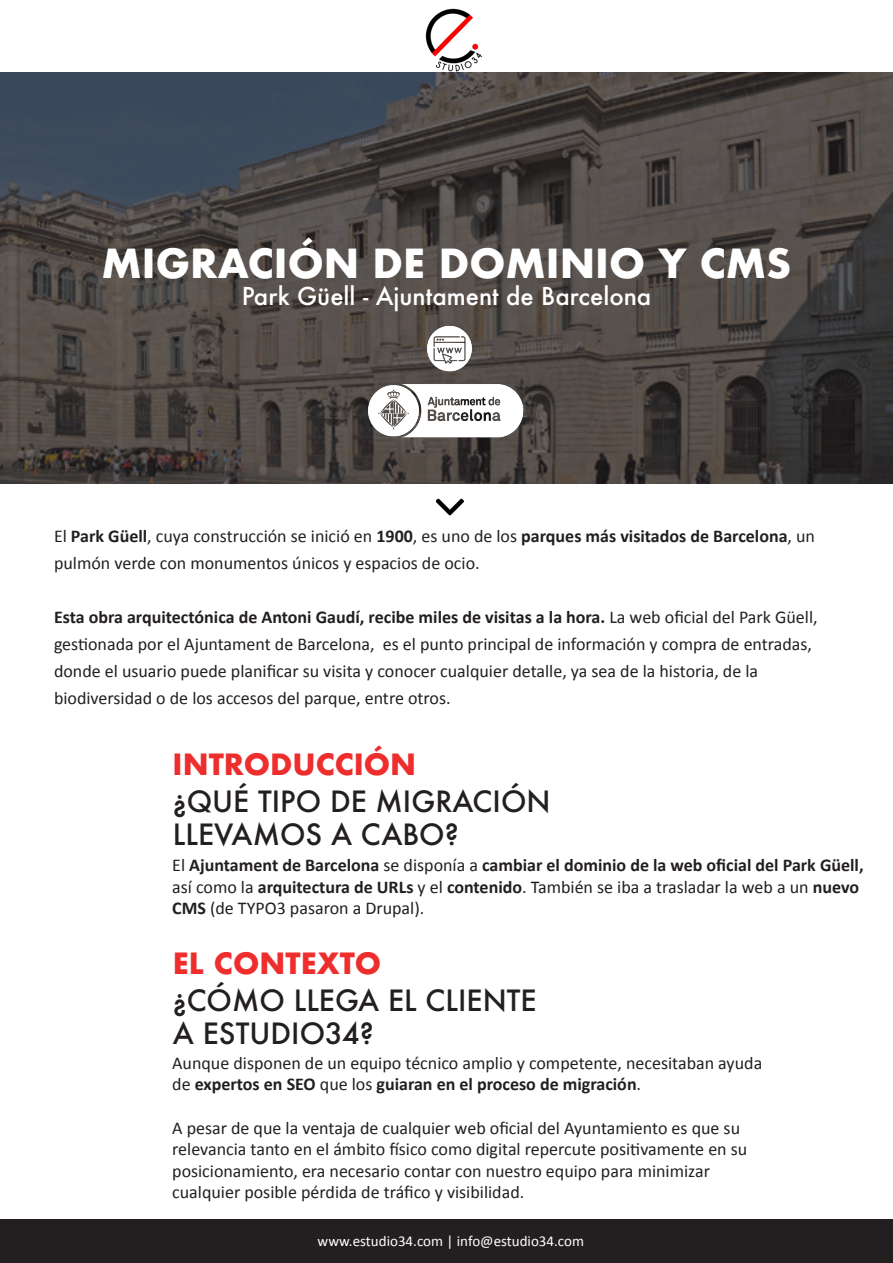
<style>
.page{position:relative;width:893px;height:1263px;background:#fff}
.page>*{position:absolute;margin:0;border:0;box-sizing:border-box;transform-origin:0 0}
.t1{font:700 39px "Futura";color:#fff}
.t2{font:500 28.5px "Futura";color:#231f20}
.t3{font:700 28.5px "Futura";color:#ee2d2d}
.t4{font:500 24px "Futura";color:#fff}
.t5{font:18px/27px "Calibri";color:#231f20}
.t6{font:700 18px "Calibri";color:#231f20}
.t7{font:15px "Calibri";color:#fff}
.s1{font-weight:700}
.s2{font-weight:400}
</style>
<div class="page">
<img style="left:436px;top:498px;width:27px;height:18px">
<img style="left:421px;top:8px;width:65px;height:65px">
<svg style="left:0;top:73px;width:893px;height:411px;background:#494544"></svg>
<img style="left:361px;top:378px;width:170px;height:65px">
<img style="left:423px;top:324px;width:52px;height:49px">
<div style="left:0;top:1219px;width:893px;height:44px;background:#231f20"></div>
<p class="t1" style="left:102px;top:235px;width:691px">MIGRACIÓN DE DOMINIO Y CMS</p>
<p class="t4" style="left:242px;top:279px;width:411px">Park Güell - Ajuntament de Barcelona</p>
<p class="t5" style="left:54px;top:522px;width:763px">El <span class="s1">Park Güell</span>, cuya construcción se inició en <span class="s1">1900</span>, es uno de los <span class="s1">parques más visitados de Barcelona</span>, un pulmón verde con monumentos únicos y espacios de ocio.</p>
<p class="t5" style="left:54px;top:603px;width:765px"><span class="s1">Esta obra arquitectónica de Antoni Gaudí, recibe miles de visitas a la hora.</span> La web oficial del Park Güell, gestionada por el Ajuntament de Barcelona, es el punto principal de información y compra de entradas, donde el usuario puede planificar su visita y conocer cualquier detalle, ya sea de la historia, de la</p>
<p class="t5" style="left:54px;top:684px;width:398px">biodiversidad o de los accesos del parque, entre otros.</p>
<p class="t3" style="left:173px;top:743px;width:245px">INTRODUCCIÓN</p>
<p class="t2" style="left:173px;top:782px;width:379px">¿QUÉ TIPO DE MIGRACIÓN</p>
<p class="t2" style="left:173px;top:815px;width:287px">LLEVAMOS A CABO?</p>
<p class="t6" style="left:172px;top:852px;width:693px"><span class="s2">El</span> Ajuntament de Barcelona <span class="s2">se disponía a</span> cambiar el dominio de la web oficial del Park Güell,</p>
<p class="t5" style="left:172px;top:875px;width:688px;line-height:21.6px">así como la <span class="s1">arquitectura de URLs</span> y el <span class="s1">contenido</span>. También se iba a trasladar la web a un <span class="s1">nuevo<br>CMS</span> (de TYPO3 pasaron a Drupal).</p>
<p class="t3" style="left:173px;top:943px;width:210px">EL CONTEXTO</p>
<p class="t2" style="left:173px;top:981px;width:365px">¿CÓMO LLEGA EL CLIENTE</p>
<p class="t2" style="left:173px;top:1014px;width:202px">A ESTUDIO34?</p>
<p class="t5" style="left:172px;top:1051px;width:592px;line-height:21.6px">Aunque disponen de un equipo técnico amplio y competente, necesitaban ayuda de <span class="s1">expertos en SEO</span> que los <span class="s1">guiaran en el proceso de migración</span>.</p>
<p class="t5" style="left:172px;top:1114px;width:569px">A pesar de que la ventaja de cualquier web oficial del Ayuntamiento es que su</p>
<p class="t5" style="left:172px;top:1138px;width:577px;line-height:21.6px">relevancia tanto en el ámbito físico como digital repercute positivamente en su posicionamiento, era necesario contar con nuestro equipo para minimizar</p>
<p class="t5" style="left:172px;top:1178px;width:354px">cualquier posible pérdida de tráfico y visibilidad.</p>
<p class="t7" style="left:318px;top:1230px;width:268px">www.estudio34.com | info@estudio34.com</p>
</div>
